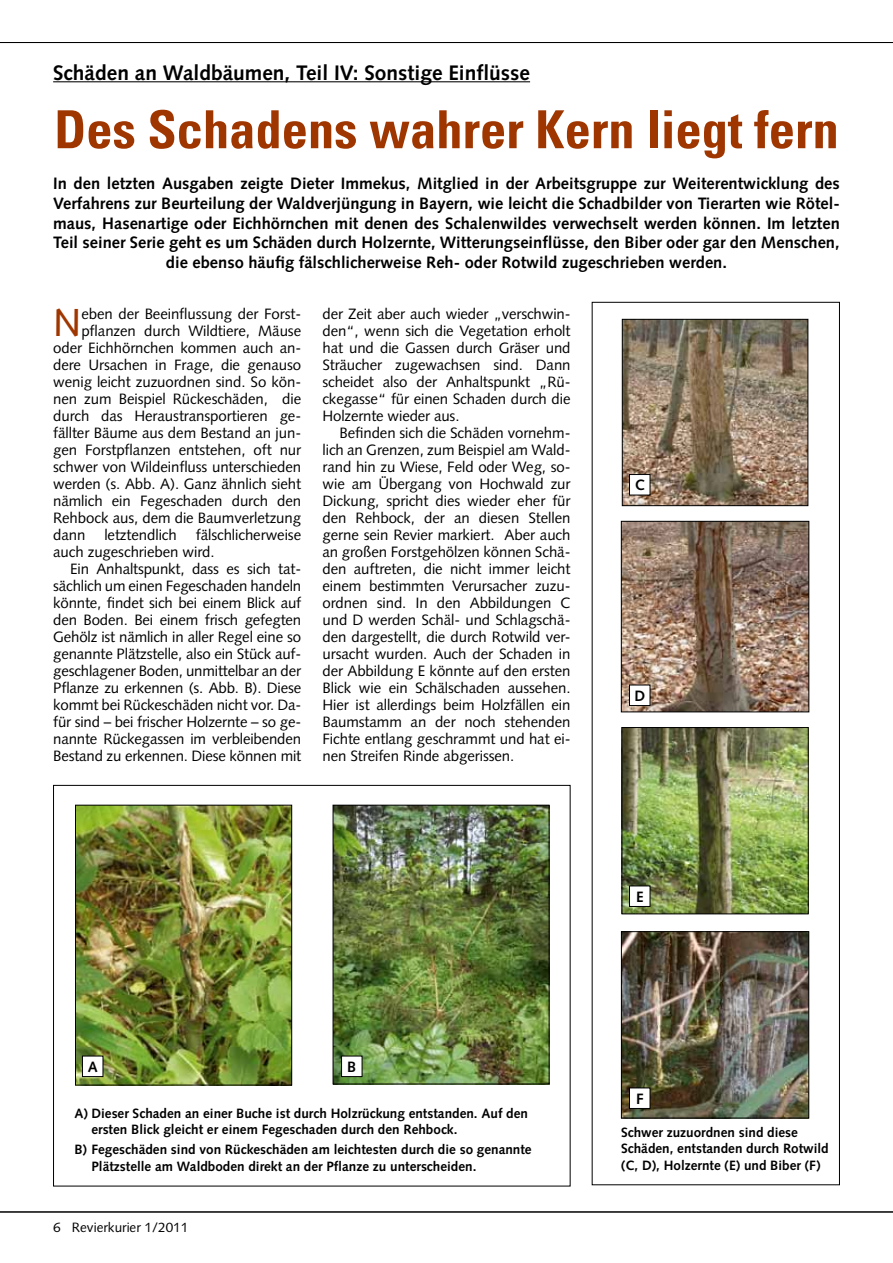
<style>
.page{position:relative;width:893px;height:1263px;background:#fff}
.page>*{position:absolute;margin:0;border:0;box-sizing:border-box;transform-origin:0 0}
.t1{font:700 condensed 52.5px "Univers";color:#9f3600}
.t2{font:39.15px "Syntax";color:#9f3600}
.t3{font:700 21px "Syntax";color:#000}
.t4{font:700 16.5px/19.8px "Syntax";color:#000;text-align:center}
.t5{font:15px/17px "Syntax";letter-spacing:-.005em;color:#000;text-align:justify}
.t6{font:700 15px "Syntax";color:#000}
.t7{font:700 13.5px/16.2px "Syntax";color:#000}
.t8{font:13.5px "Syntax";color:#000}
</style>
<div class="page">
<hr style="left:0;top:1211px;width:893px;height:1px;background:#000">
<hr style="left:0;top:42px;width:893px;height:1px;background:#000">
<div style="left:592px;top:302px;width:248px;height:883px;border:1px solid #000"></div>
<img style="left:77px;top:807px;width:213px;height:276px">
<div style="left:75px;top:805px;width:217px;height:280px;border:1px solid #000"></div>
<img style="left:335px;top:807px;width:212px;height:275px">
<div style="left:333px;top:805px;width:216px;height:279px;border:1px solid #000"></div>
<hr style="left:53px;top:81px;width:477px;height:1px;background:#000">
<div style="left:82px;top:1056px;width:21px;height:20px;background:#fff"></div>
<div style="left:82px;top:1056px;width:21px;height:21px;border:1px solid #000"></div>
<div style="left:342px;top:1056px;width:20px;height:20px;background:#fff"></div>
<div style="left:341px;top:1056px;width:21px;height:21px;border:1px solid #000"></div>
<img style="left:624px;top:729px;width:183px;height:183px">
<div style="left:622px;top:727px;width:187px;height:187px;border:1px solid #000"></div>
<img style="left:623px;top:933px;width:184px;height:183px">
<div style="left:621px;top:931px;width:188px;height:187px;border:1px solid #000"></div>
<img style="left:623px;top:523px;width:184px;height:187px">
<div style="left:621px;top:521px;width:188px;height:191px;border:1px solid #000"></div>
<img style="left:624px;top:321px;width:182px;height:183px">
<div style="left:622px;top:319px;width:186px;height:187px;border:1px solid #000"></div>
<div style="left:629px;top:474px;width:21px;height:21px;background:#fff"></div>
<div style="left:629px;top:474px;width:21px;height:21px;border:1px solid #000"></div>
<div style="left:629px;top:685px;width:21px;height:20px;background:#fff"></div>
<div style="left:629px;top:685px;width:21px;height:21px;border:1px solid #000"></div>
<div style="left:629px;top:886px;width:21px;height:20px;background:#fff"></div>
<div style="left:629px;top:885px;width:21px;height:22px;border:1px solid #000"></div>
<div style="left:629px;top:1088px;width:21px;height:20px;background:#fff"></div>
<div style="left:629px;top:1087px;width:21px;height:22px;border:1px solid #000"></div>
<h3 class="t3" style="left:53px;top:60px;width:478px">Schäden an Waldbäumen, Teil IV: Sonstige Einflüsse</h3>
<h1 class="t1" style="left:54px;top:97px;width:786px">Des Schadens wahrer Kern liegt fern</h1>
<p class="t4" style="left:53px;top:173px;width:788px">In den letzten Ausgaben zeigte Dieter Immekus, Mitglied in der Arbeitsgruppe zur Weiterentwicklung des Verfahrens zur Beurteilung der Waldverjüngung in Bayern, wie leicht die Schadbilder von Tierarten wie Rötel&shy;maus, Hasenartige oder Eichhörnchen mit denen des Schalenwildes verwechselt werden können. Im letzten Teil seiner Serie geht es um Schäden durch Holzernte, Witterungseinflüsse, den Biber oder gar den Menschen, die ebenso häufig fälschlicherweise Reh- oder Rotwild zugeschrieben werden.</p>
<h2 class="t2" style="left:53px;top:299px;width:30px">N</h2>
<p class="t5" style="left:81px;top:305px;width:221px">eben der Beeinflussung der Forst-</p>
<p class="t5" style="left:322px;top:305px;width:250px">der Zeit aber auch wieder „verschwin&shy;den“, wenn sich die Vegetation erholt hat und die Gassen durch Gräser und Sträucher zugewachsen sind. Dann scheidet also der Anhaltspunkt „Rü&shy;ckegasse“ für einen Schaden durch die Holzernte wieder aus.</p>
<p class="t5" style="left:322px;top:424px;width:250px;text-indent:17px">Befinden sich die Schäden vornehm&shy;lich an Grenzen, zum Beispiel am Wald&shy;rand hin zu Wiese, Feld oder Weg, so&shy;wie am Übergang von Hochwald zur Dickung, spricht dies wieder eher für den Rehbock, der an diesen Stellen gerne sein Revier markiert. Aber auch an großen Forstgehölzen können Schä&shy;den auftreten, die nicht immer leicht einem bestimmten Verursacher zuzu&shy;ordnen sind. In den Abbildungen C und D werden Schäl- und Schlagschä&shy;den dargestellt, die durch Rotwild ver&shy;ursacht wurden. Auch der Schaden in der Abbildung E könnte auf den ersten Blick wie ein Schälschaden aussehen.<br>Hier ist allerdings beim Holzfällen ein Baumstamm an der noch stehenden Fichte entlang geschrammt und hat ei&shy;nen Streifen Rinde abgerissen.</p>
<p class="t5" style="left:81px;top:322px;width:221px">pflanzen durch Wildtiere, Mäuse</p>
<p class="t5" style="left:53px;top:339px;width:250px">oder Eichhörnchen kommen auch an-</p>
<p class="t5" style="left:53px;top:356px;width:250px">dere Ursachen in Frage, die genauso</p>
<p class="t5" style="left:53px;top:373px;width:250px">wenig leicht zuzuordnen sind. So kön-</p>
<p class="t5" style="left:53px;top:390px;width:250px">nen zum Beispiel Rückeschäden, die</p>
<p class="t5" style="left:53px;top:407px;width:250px">durch das Heraustransportieren ge-</p>
<p class="t5" style="left:53px;top:424px;width:250px">fällter Bäume aus dem Bestand an jun-</p>
<p class="t5" style="left:53px;top:441px;width:250px">gen Forstpflanzen entstehen, oft nur</p>
<p class="t5" style="left:53px;top:458px;width:250px">schwer von Wildeinfluss unterschieden</p>
<p class="t5" style="left:53px;top:475px;width:250px">werden (s. Abb. A). Ganz ähnlich sieht</p>
<p class="t5" style="left:53px;top:492px;width:250px">nämlich ein Fegeschaden durch den</p>
<p class="t5" style="left:53px;top:509px;width:250px">Rehbock aus, dem die Baumverletzung</p>
<p class="t5" style="left:53px;top:526px;width:34px">dann</p>
<p class="t5" style="left:104px;top:526px;width:74px">letztendlich</p>
<p class="t6" style="left:635px;top:477px;width:12px">C</p>
<p class="t5" style="left:53px;top:526px;width:250px;text-indent:143px">fälschlicherweise auch zugeschrieben wird.</p>
<p class="t5" style="left:53px;top:560px;width:250px;text-indent:17px">Ein Anhaltspunkt, dass es sich tat&shy;sächlich um einen Fegeschaden handeln könnte, findet sich bei einem Blick auf den Boden. Bei einem frisch gefegten Gehölz ist nämlich in aller Regel eine so genannte Plätzstelle, also ein Stück auf&shy;geschlagener Boden, unmittelbar an der Pflanze zu erkennen (s. Abb. B). Diese kommt bei Rückeschäden nicht vor. Da&shy;für sind – bei frischer Holzernte – so ge&shy;nannte Rückegassen im verbleibenden Bestand zu erkennen. Diese können mit</p>
<p class="t6" style="left:634px;top:687px;width:12px">D</p>
<p class="t6" style="left:88px;top:1058px;width:12px">A</p>
<p class="t6" style="left:347px;top:1058px;width:11px">B</p>
<p class="t7" style="left:91px;top:1105px;width:438px;text-indent:-17px">A) Dieser Schaden an einer Buche ist durch Holzrückung entstanden. Auf den ersten Blick gleicht er einem Fegeschaden durch den Rehbock.</p>
<p class="t7" style="left:91px;top:1142px;width:442px;text-indent:-17px">B) Fegeschäden sind von Rückeschäden am leichtesten durch die so genannte<br>Plätzstelle am Waldboden direkt an der Pflanze zu unterscheiden.</p>
<p class="t8" style="left:53px;top:1219px;width:137px">6 Revierkurier 1/2011</p>
<p class="t6" style="left:636px;top:888px;width:9px">E</p>
<p class="t6" style="left:636px;top:1090px;width:9px">F</p>
<p class="t7" style="left:621px;top:1124px;width:209px">Schwer zuzuordnen sind diese<br>Schäden, entstanden durch Rotwild (C, D), Holzernte (E) und Biber (F)</p>
</div>
